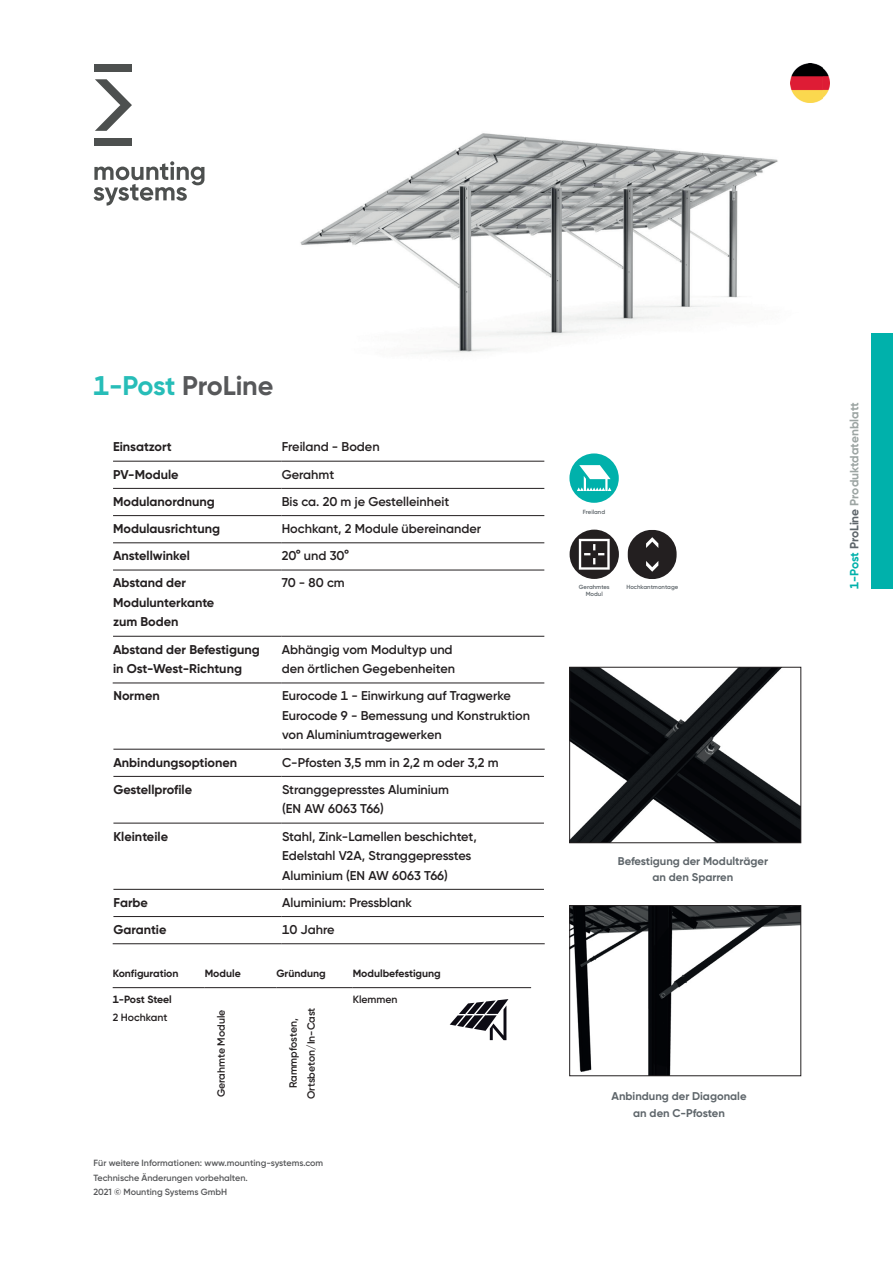
<style>
.page{position:relative;width:893px;height:1263px;background:#fff}
.page>*{position:absolute;margin:0;border:0;box-sizing:border-box;transform-origin:0 0}
.t1{font:700 27px "Gilroy";letter-spacing:-.015em;color:#57585a}
.t2{font:600 12.75px/19.5px "Gilroy";color:#231f20}
.t3{font:700 12.75px/19.5px "Gilroy";color:#231f20}
.t4{font:700 12px "Gilroy";color:#9da5a3}
.t5{font:700 11.25px/16.5px "Gilroy";color:#5f666b;text-align:center}
.t6{font:600 10.5px/18px "Gilroy";color:#231f20;text-align:center}
.t7{font:700 10.5px "Gilroy";color:#231f20}
.t8{font:600 9px/14.2px "Gilroy";color:#57585a}
.t9{font:600 6px/7.2px "Gilroy";color:#5f666b;text-align:center}
.s1{color:#27bdb8}
.s2{color:#00b1ab}
.s3{color:#5f666b}
</style>
<div class="page">
<div style="left:872px;top:334px;width:21px;height:255px;background:#00b1ab"></div>
<hr style="left:113px;top:461px;width:169px;height:1px;background:#231f20">
<hr style="left:282px;top:461px;width:262px;height:1px;background:#231f20">
<hr style="left:113px;top:488px;width:169px;height:1px;background:#231f20">
<hr style="left:282px;top:488px;width:262px;height:1px;background:#231f20">
<hr style="left:113px;top:515px;width:169px;height:1px;background:#231f20">
<hr style="left:282px;top:515px;width:262px;height:1px;background:#231f20">
<hr style="left:113px;top:542px;width:169px;height:1px;background:#231f20">
<hr style="left:282px;top:542px;width:262px;height:1px;background:#231f20">
<hr style="left:113px;top:570px;width:169px;height:1px;background:#231f20">
<hr style="left:282px;top:570px;width:262px;height:1px;background:#231f20">
<hr style="left:113px;top:636px;width:169px;height:1px;background:#231f20">
<hr style="left:282px;top:636px;width:262px;height:1px;background:#231f20">
<hr style="left:113px;top:683px;width:169px;height:1px;background:#231f20">
<hr style="left:282px;top:683px;width:262px;height:1px;background:#231f20">
<hr style="left:113px;top:749px;width:169px;height:1px;background:#231f20">
<hr style="left:282px;top:749px;width:263px;height:1px;background:#231f20">
<hr style="left:113px;top:776px;width:169px;height:1px;background:#231f20">
<hr style="left:282px;top:776px;width:262px;height:1px;background:#231f20">
<hr style="left:113px;top:823px;width:169px;height:1px;background:#231f20">
<hr style="left:282px;top:823px;width:262px;height:1px;background:#231f20">
<hr style="left:113px;top:889px;width:169px;height:1px;background:#231f20">
<hr style="left:282px;top:889px;width:262px;height:1px;background:#231f20">
<hr style="left:113px;top:916px;width:169px;height:1px;background:#231f20">
<hr style="left:282px;top:916px;width:262px;height:1px;background:#231f20">
<hr style="left:113px;top:943px;width:169px;height:1px;background:#231f20">
<hr style="left:282px;top:943px;width:263px;height:1px;background:#231f20">
<svg style="left:569px;top:453px;width:50px;height:50px"></svg>
<svg style="left:627px;top:530px;width:50px;height:49px"></svg>
<svg style="left:570px;top:530px;width:49px;height:49px"></svg>
<img style="left:204px;top:63px;width:613px;height:291px">
<hr style="left:113px;top:987px;width:92px;height:1px;background:#231f20">
<hr style="left:205px;top:987px;width:71px;height:1px;background:#231f20">
<hr style="left:276px;top:987px;width:77px;height:1px;background:#231f20">
<hr style="left:353px;top:987px;width:178px;height:1px;background:#231f20">
<svg style="left:450px;top:999px;width:58px;height:41px"></svg>
<img style="left:571px;top:907px;width:228px;height:167px">
<div style="left:569px;top:905px;width:232px;height:171px;border:1px solid #231f20"></div>
<img style="left:571px;top:669px;width:228px;height:172px">
<div style="left:569px;top:667px;width:232px;height:176px;border:1px solid #231f20"></div>
<img style="left:791px;top:64px;width:38px;height:38px">
<svg style="left:94px;top:161px;width:110px;height:45px"></svg>
<svg style="left:95px;top:79px;width:37px;height:52px"></svg>
<div style="left:94px;top:139px;width:38px;height:7px;background:#4d504f"></div>
<div style="left:94px;top:64px;width:38px;height:8px;background:#4d504f"></div>
<h1 class="t1" style="left:94px;top:369px;width:181px"><span class="s1">1-Post</span> ProLine</h1>
<p class="t3" style="left:113px;top:437px;width:60px">Einsatzort</p>
<p class="t2" style="left:282px;top:437px;width:99px">Freiland - Boden</p>
<p class="t3" style="left:113px;top:464px;width:67px">PV-Module</p>
<p class="t2" style="left:282px;top:464px;width:54px">Gerahmt</p>
<p class="t3" style="left:113px;top:491px;width:103px">Modulanordnung</p>
<p class="t2" style="left:282px;top:491px;width:169px">Bis ca. 20 m je Gestelleinheit</p>
<p class="t3" style="left:113px;top:519px;width:109px">Modulausrichtung</p>
<p class="t2" style="left:282px;top:519px;width:201px">Hochkant, 2 Module übereinander</p>
<p class="t3" style="left:113px;top:546px;width:78px">Anstellwinkel</p>
<p class="t2" style="left:282px;top:546px;width:69px">20° und 30°</p>
<p class="t3" style="left:113px;top:573px;width:103px">Abstand der<br>Modulunterkante zum Boden</p>
<p class="t2" style="left:282px;top:573px;width:65px">70 - 80 cm</p>
<p class="t3" style="left:113px;top:639px;width:148px">Abstand der Befestigung in Ost-West-Richtung</p>
<p class="t2" style="left:282px;top:639px;width:175px">Abhängig vom Modultyp und den örtlichen Gegebenheiten</p>
<p class="t3" style="left:113px;top:686px;width:48px">Normen</p>
<p class="t2" style="left:282px;top:686px;width:249px">Eurocode 1 - Einwirkung auf Tragwerke<br>Eurocode 9 - Bemessung und Konstruktion von Aluminiumtragewerken</p>
<p class="t3" style="left:113px;top:752px;width:125px">Anbindungsoptionen</p>
<p class="t2" style="left:282px;top:752px;width:218px">C-Pfosten 3,5 mm in 2,2 m oder 3,2 m</p>
<p class="t3" style="left:113px;top:779px;width:80px">Gestellprofile</p>
<p class="t2" style="left:282px;top:779px;width:168px">Stranggepresstes Aluminium (EN AW 6063 T66)</p>
<p class="t3" style="left:113px;top:826px;width:56px">Kleinteile</p>
<p class="t2" style="left:282px;top:826px;width:196px">Stahl, Zink-Lamellen beschichtet,<br>Edelstahl V2A, Stranggepresstes<br>Aluminium (EN AW 6063 T66)</p>
<p class="t3" style="left:113px;top:892px;width:36px">Farbe</p>
<p class="t2" style="left:282px;top:892px;width:132px">Aluminium: Pressblank</p>
<p class="t3" style="left:113px;top:920px;width:54px">Garantie</p>
<p class="t2" style="left:282px;top:919px;width:54px">10 Jahre</p>
<p class="t7" style="left:113px;top:966px;width:67px">Konfiguration</p>
<p class="t7" style="left:205px;top:966px;width:38px">Module</p>
<p class="t7" style="left:276px;top:966px;width:51px">Gründung</p>
<p class="t7" style="left:353px;top:966px;width:90px">Modulbefestigung</p>
<p class="t7" style="left:113px;top:992px;width:61px">1-Post Steel</p>
<p class="t6" style="left:113px;top:1008px;width:56px">2 Hochkant</p>
<p class="t6" style="left:353px;top:990px;width:46px">Klemmen</p>
<p class="t6" style="left:212px;top:1097px;width:89px;rotate:-90deg">Gerahmte Module</p>
<p class="t6" style="left:284px;top:1099px;width:93px;rotate:-90deg">Rammpfosten,<br>Ortsbeton/In-Cast</p>
<p class="t8" style="left:94px;top:1156px;width:231px">Für weitere Informationen: www.mounting-systems.com<br>Technische Änderungen vorbehalten.<br>2021 © Mounting Systems GmbH</p>
<p class="t9" style="left:583px;top:509px;width:24px">Freiland</p>
<p class="t9" style="left:579px;top:583px;width:32px">Gerahmtes<br>Modul</p>
<p class="t9" style="left:626px;top:583px;width:53px">Hochkantmontage</p>
<p class="t5" style="left:618px;top:852px;width:152px">Befestigung der Modulträger an den Sparren</p>
<p class="t5" style="left:612px;top:1088px;width:137px">Anbindung der Diagonale an den C-Pfosten</p>
<p class="t4" style="left:847px;top:589px;width:188px;rotate:-90deg"><span class="s2">1-Post</span> <span class="s3">ProLine</span> Produktdatenblatt</p>
</div>
